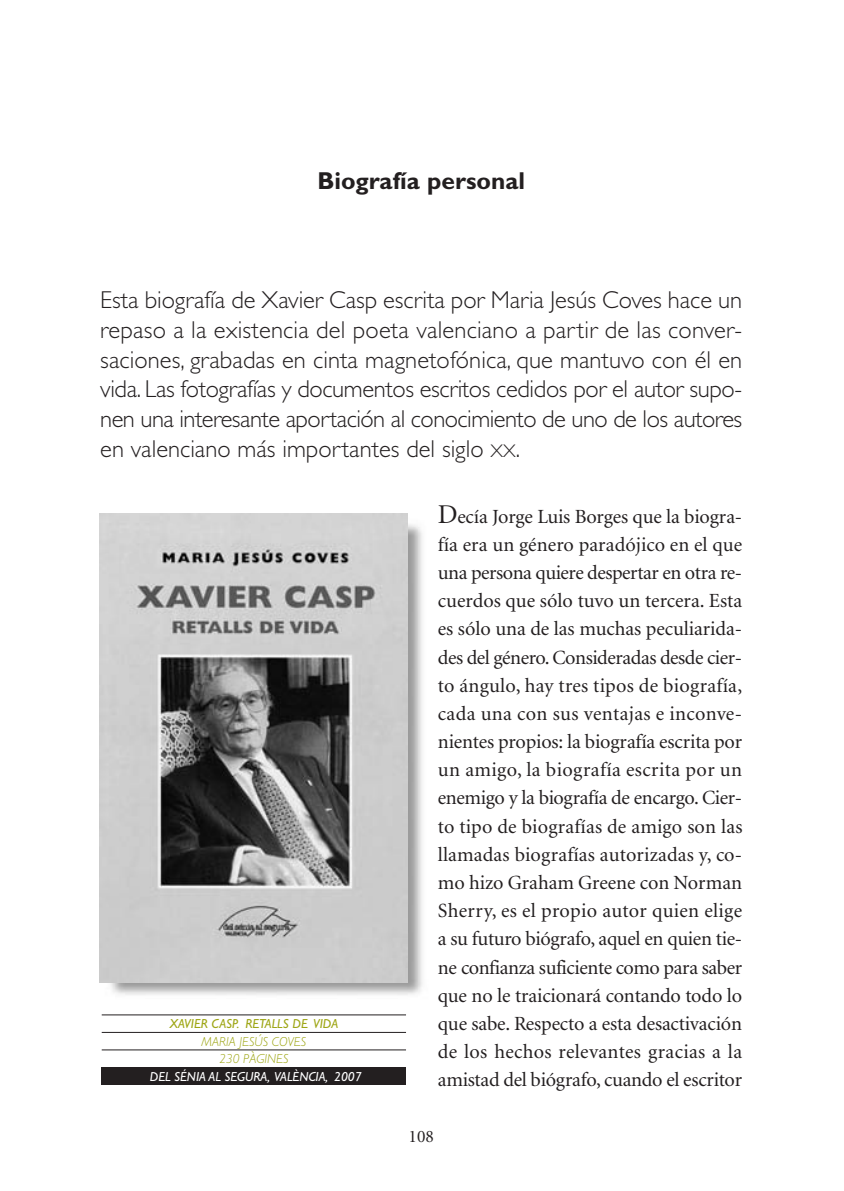
<style>
.page{position:relative;width:844px;height:1191px;background:#fff}
.page>*{position:absolute;margin:0;border:0;box-sizing:border-box;transform-origin:0 0}
.t1{font:300 24.5px/29.8px "Gill Sans";color:#231f20;text-align:justify}
.t2{font:700 24.5px "Gill Sans";color:#231f20}
.t3{font:20.12px/28.2px "Minion";letter-spacing:-.015em;color:#231f20;text-align:justify}
.t4{font:17.5px "Minion";color:#231f20}
.t5{font:italic 13.12px "Gill Sans";color:#fff}
.t6{font:italic 300 13.12px/17.5px "Gill Sans";color:#9ea615;text-align:center}
.t7{font:italic 13.12px "Gill Sans";color:#9ea615}
.s1{font-size:18.38px}
.s2{font-size:27.12px}
</style>
<div class="page">
<img style="left:99px;top:513px;width:324px;height:482px">
<img style="left:100px;top:514px;width:307px;height:468px">
<div style="left:102px;top:1067px;width:304px;height:18px;background:#231f20"></div>
<hr style="left:102px;top:1014px;width:304px;height:1px;background:#231f20">
<hr style="left:102px;top:1032px;width:304px;height:1px;background:#231f20">
<hr style="left:102px;top:1049px;width:304px;height:1px;background:#231f20">
<p class="t2" style="left:317px;top:172px;width:209px">Biografía personal</p>
<p class="t1" style="left:100px;top:287px;width:643px">Esta biografía de Xavier Casp escrita por Maria Jesús Coves hace un repaso a la existencia del poeta valenciano a partir de las conver&shy;saciones, grabadas en cinta magnetofónica, que mantuvo con él en vida. Las fotografías y documentos escritos cedidos por el autor supo&shy;nen una interesante aportación al conocimiento de uno de los autores en valenciano más importantes del siglo <span class="s1">XX</span>.</p>
<p class="t7" style="left:169px;top:1019px;width:170px">XAVIER CASP. RETALLS DE VIDA</p>
<p class="t6" style="left:201px;top:1034px;width:106px">MARIA JESÚS COVES<br>230 PÀGINES</p>
<p class="t5" style="left:150px;top:1071px;width:213px">DEL SÉNIA AL SEGURA, VALÈNCIA, 2007</p>
<p class="t3" style="left:438px;top:504px;width:306px"><span class="s2">D</span>ecía Jorge Luis Borges que la biogra&shy;fía era un género paradójico en el que una persona quiere despertar en otra re&shy;cuerdos que sólo tuvo un tercera. Esta es sólo una de las muchas peculiarida&shy;des del género. Consideradas desde cier&shy;to ángulo, hay tres tipos de biografía, cada una con sus ventajas e inconve&shy;nientes propios: la biografía escrita por un amigo, la biografía escrita por un enemigo y la biografía de encargo. Cier&shy;to tipo de biografías de amigo son las llamadas biografías autorizadas y, co&shy;mo hizo Graham Greene con Norman Sherry, es el propio autor quien elige a su futuro biógrafo, aquel en quien tie&shy;ne confianza suficiente como para saber que no le traicionará contando todo lo que sabe. Respecto a esta desactivación de los hechos relevantes gracias a la amistad del biógrafo, cuando el escritor</p>
<p class="t4" style="left:408px;top:1130px;width:27px">108</p>
</div>
